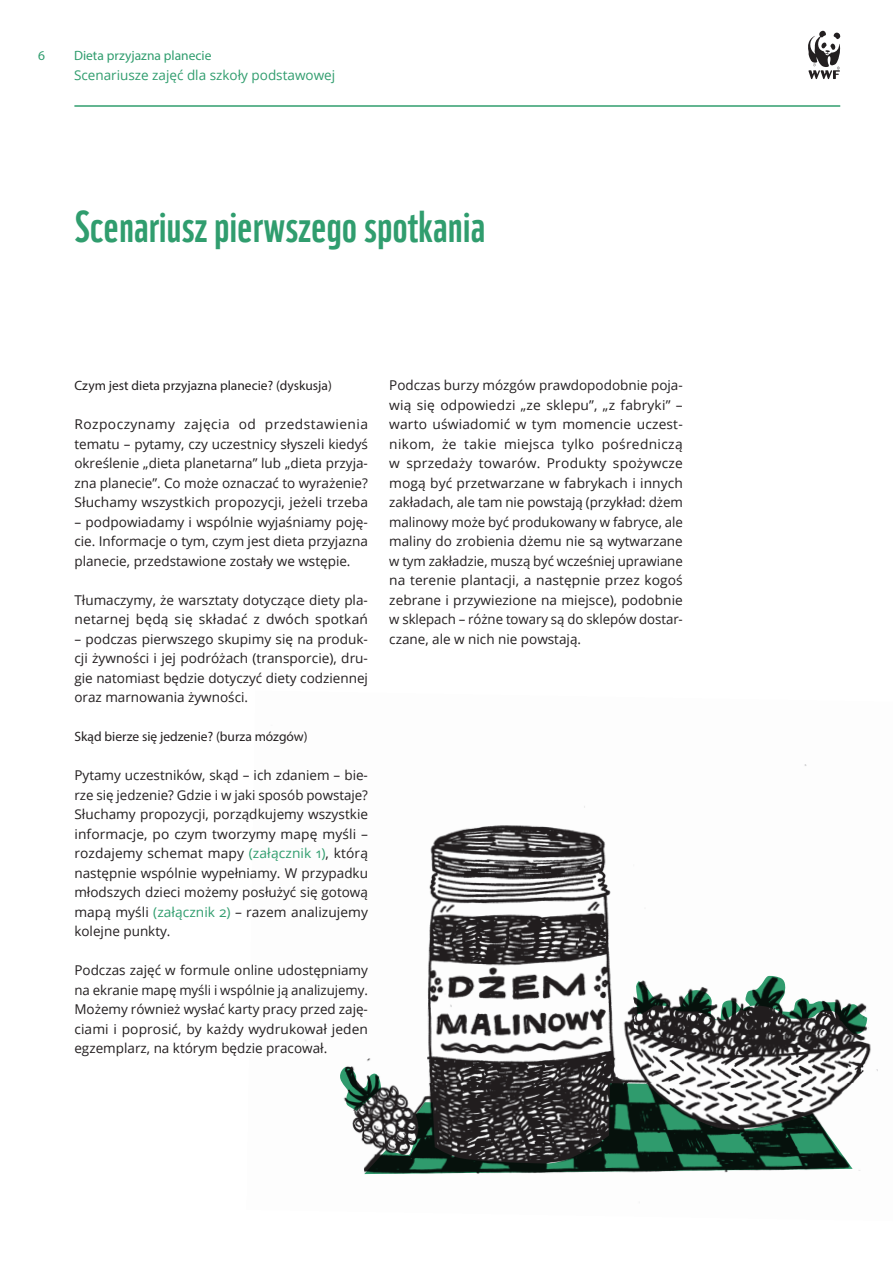
<style>
.page{position:relative;width:893px;height:1263px;background:#fff}
.page>*{position:absolute;margin:0;border:0;box-sizing:border-box;transform-origin:0 0}
.t1{font:43.5px "WWF";letter-spacing:.01em;color:#309d6e}
.body{font:13.5px/19.5px "Open Sans";color:#231f20;text-align:justify}
.body-2{font:13.5px "Myriad Pro";color:#231f20}
.t2{font:13.5px "Open Sans";color:#309d6e}
.t3{font:13.5px "Myriad Pro";color:#309d6e}
.s1{color:#309d6e}
</style>
<div class="page">
<svg style="left:808px;top:30px;width:33px;height:49px"></svg>
<hr style="left:74px;top:105px;width:766px;height:2px;background:#309d6e">
<img style="left:305px;top:764px;width:573px;height:439px">
<svg style="left:634px;top:975px;width:233px;height:60px"></svg>
<svg style="left:338px;top:1065px;width:515px;height:109px"></svg>
<p class="t3" style="left:38px;top:48px;width:8px">6</p>
<p class="t3" style="left:74px;top:48px;width:139px">Dieta przyjazna planecie</p>
<p class="t2" style="left:74px;top:66px;width:263px">Scenariusze zajęć dla szkoły podstawowej</p>
<p class="t1" style="left:74px;top:192px;width:412px">Scenariusz pierwszego spotkania</p>
<p class="body-2" style="left:74px;top:377px;width:259px">Czym jest dieta przyjazna planecie? (dyskusja)</p>
<p class="body" style="left:74px;top:414px;width:295px">Rozpoczynamy zajęcia od przedstawienia tematu – pytamy, czy uczestnicy słyszeli kiedyś określenie „dieta planetarna” lub „dieta przyja&shy;zna planecie”. Co może oznaczać to wyrażenie?<br>Słuchamy wszystkich propozycji, jeżeli trzeba</p>
<p class="body" style="left:74px;top:512px;width:295px">– podpowiadamy i wspólnie wyjaśniamy poję&shy;cie. Informacje o tym, czym jest dieta przyjazna planecie, przedstawione zostały we wstępie.</p>
<p class="body" style="left:74px;top:590px;width:295px">Tłumaczymy, że warsztaty dotyczące diety pla&shy;netarnej będą się składać z dwóch spotkań</p>
<p class="body" style="left:74px;top:629px;width:295px">– podczas pierwszego skupimy się na produk&shy;cji żywności i jej podróżach (transporcie), dru&shy;gie natomiast będzie dotyczyć diety codziennej oraz marnowania żywności.</p>
<p class="body-2" style="left:74px;top:728px;width:235px">Skąd bierze się jedzenie? (burza mózgów)</p>
<p class="body" style="left:74px;top:765px;width:295px">Pytamy uczestników, skąd – ich zdaniem – bie&shy;rze się jedzenie? Gdzie i w jaki sposób powstaje?<br>Słuchamy propozycji, porządkujemy wszystkie informacje, po czym tworzymy mapę myśli – rozdajemy schemat mapy <span class="s1">(załącznik 1)</span>, którą następnie wspólnie wypełniamy. W przypadku młodszych dzieci możemy posłużyć się gotową mapą myśli <span class="s1">(załącznik 2)</span> – razem analizujemy kolejne punkty.</p>
<p class="body" style="left:74px;top:960px;width:295px">Podczas zajęć w formule online udostępniamy na ekranie mapę myśli i wspólnie ją analizujemy.<br>Możemy również wysłać karty pracy przed zaję&shy;ciami i poprosić, by każdy wydrukował jeden egzemplarz, na którym będzie pracował.</p>
<p class="body" style="left:389px;top:375px;width:295px">Podczas burzy mózgów prawdopodobnie poja&shy;wią się odpowiedzi „ze sklepu”, „z fabryki” – warto uświadomić w tym momencie uczest&shy;nikom, że takie miejsca tylko pośredniczą w sprzedaży towarów. Produkty spożywcze mogą być przetwarzane w fabrykach i innych zakładach, ale tam nie powstają (przykład: dżem malinowy może być produkowany w fabryce, ale maliny do zrobienia dżemu nie są wytwarzane w tym zakładzie, muszą być wcześniej uprawiane na terenie plantacji, a następnie przez kogoś zebrane i przywiezione na miejsce), podobnie w sklepach – różne towary są do sklepów dostar&shy;czane, ale w nich nie powstają.</p>
</div>
